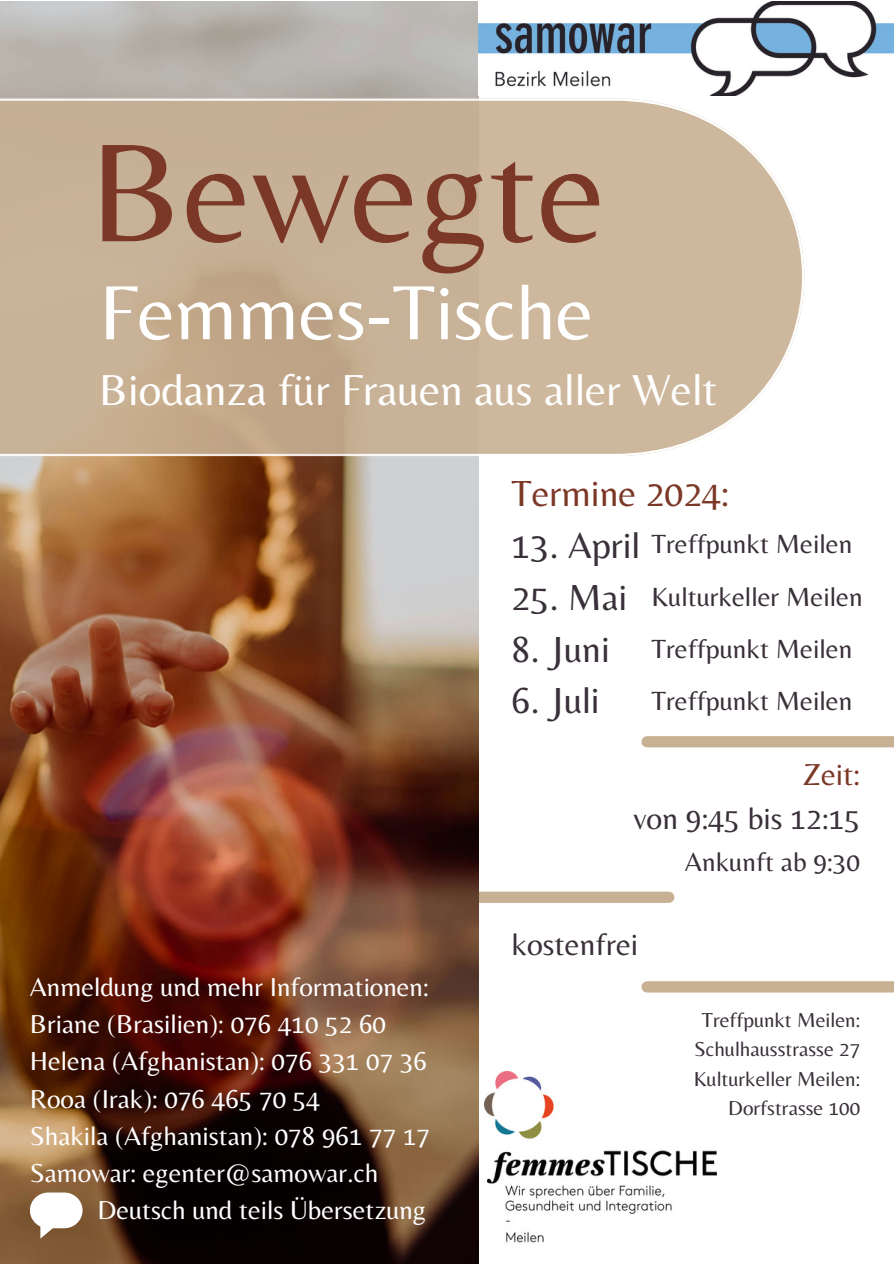
<style>
.page{position:relative;width:894px;height:1264px;background:#fff}
.page>*{position:absolute;margin:0;border:0;box-sizing:border-box;transform-origin:0 0}
.t1{font:145.2px "Belleza";color:#7c3827}
.t2{font:79.65px "Belleza";color:#fff}
.t3{font:45.15px "Belleza";color:#fff}
.t4{font:37.8px "Belleza";color:#393039}
.t5{font:37.8px "Belleza";color:#7c3827}
.t6{font:31.5px/43.8px "Belleza";color:#393039;text-align:right}
.t7{font:27.3px "Belleza";color:#393039}
.t8{font:27px "Belleza";color:#fff}
.t9{font:21px "Belleza";color:#393039}
.s1{color:#7c3827}
</style>
<div class="page">
<div style="left:647px;top:736px;width:246px;height:11px;background:#c8b093"></div>
<div style="left:647px;top:981px;width:246px;height:11px;background:#c8b093"></div>
<div style="left:288px;top:891px;width:380px;height:11px;background:#c8b093"></div>
<img style="left:0;top:2px;width:478px;height:1261px">
<svg style="left:0;top:98px;width:803px;height:358px;background:#cbb69d"></svg>
<img style="left:478px;top:2px;width:415px;height:93px">
<img style="left:484px;top:1071px;width:232px;height:172px">
<svg style="left:30px;top:1192px;width:53px;height:36px"></svg>
<h2 class="t1" style="left:89px;top:106px;width:517px">Bewegte</h2>
<h1 class="t2" style="left:99px;top:265px;width:495px">Femmes-Tische</h1>
<h6 class="t3" style="left:99px;top:363px;width:619px">Biodanza für Frauen aus aller Welt</h6>
<h3 class="t5" style="left:511px;top:471px;width:219px">Termine 2024:</h3>
<h3 class="t4" style="left:511px;top:523px;width:130px">13. April</h3>
<h3 class="t4" style="left:511px;top:575px;width:117px">25. Mai</h3>
<h3 class="t4" style="left:511px;top:626px;width:100px">8. Juni</h3>
<h3 class="t4" style="left:511px;top:678px;width:90px">6. Juli</h3>
<h6 class="t7" style="left:651px;top:528px;width:202px">Treffpunkt Meilen</h6>
<p class="t7" style="left:651px;top:580px;width:213px">Kulturkeller Meilen</p>
<h5 class="t7" style="left:651px;top:632px;width:202px">Treffpunkt Meilen</h5>
<h6 class="t7" style="left:651px;top:684px;width:202px">Treffpunkt Meilen</h6>
<h4 class="t6" style="left:633px;top:751px;width:228px"><span class="s1">Zeit:<br></span>von 9:45 bis 12:15</h4>
<h6 class="t8" style="left:30px;top:971px;width:400px">Anmeldung und mehr Informationen:</h6>
<h6 class="t8" style="left:30px;top:1008px;width:357px">Briane (Brasilien): 076 410 52 60</h6>
<h6 class="t8" style="left:30px;top:1045px;width:398px">Helena (Afghanistan): 076 331 07 36</h6>
<h6 class="t8" style="left:30px;top:1082px;width:291px">Rooa (Irak): 076 465 70 54</h6>
<h6 class="t8" style="left:30px;top:1119px;width:401px">Shakila (Afghanistan): 078 961 77 17</h6>
<h6 class="t8" style="left:30px;top:1156px;width:350px">Samowar: egenter@samowar.ch</h6>
<h6 class="t8" style="left:97px;top:1193px;width:330px">Deutsch und teils Übersetzung</h6>
<h6 class="t6" style="left:511px;top:922px;width:128px">kostenfrei</h6>
<p class="t7" style="left:684px;top:845px;width:177px">Ankunft ab 9:30</p>
<h5 class="t9" style="left:701px;top:1007px;width:160px">Treffpunkt Meilen:</h5>
<p class="t9" style="left:694px;top:1036px;width:167px">Schulhausstrasse 27</p>
<p class="t9" style="left:693px;top:1066px;width:168px">Kulturkeller Meilen:</p>
<p class="t9" style="left:728px;top:1095px;width:133px">Dorfstrasse 100</p>
</div>
